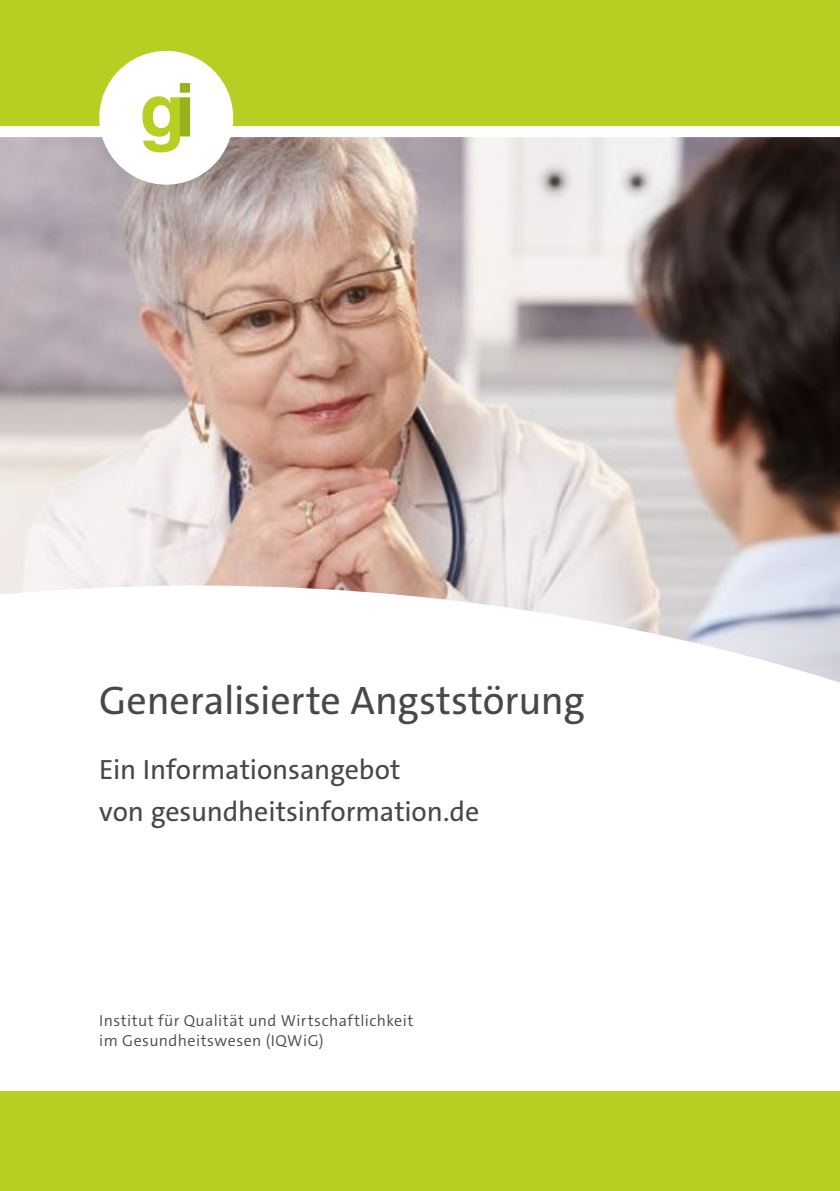
<style>
.page{position:relative;width:840px;height:1191px;background:#fff}
.page>*{position:absolute;margin:0;border:0;box-sizing:border-box;transform-origin:0 0}
.t1{font:40px "The Sans C4 s";letter-spacing:-.005em;color:#484847}
.t2{font:28px/42px "The Sans C4 s";letter-spacing:-.005em;color:#484847}
.t3{font:300 16px/20px "The Sans C4 s";letter-spacing:.03em;color:#484847}
</style>
<div class="page">
<div style="left:0;top:0;width:839px;height:525px;background:#b9ce22"></div>
<img style="left:0;top:126px;width:839px;height:459px">
<div style="left:99px;top:51px;width:134px;height:134px;background:#fff;border-radius:50%"></div>
<svg style="left:142px;top:83px;width:48px;height:69px"></svg>
<svg style="left:0;top:585px;width:839px;height:97px"></svg>
<div style="left:0;top:1091px;width:839px;height:100px;background:#b9ce22"></div>
<h1 class="t1" style="left:99px;top:675px;width:486px">Generalisierte Angststörung</h1>
<h2 class="t2" style="left:99px;top:749px;width:381px">Ein Informationsangebot<br>von gesundheitsinformation.de</h2>
<p class="t3" style="left:99px;top:1010px;width:315px">Institut für Qualität und Wirtschaftlichkeit im Gesundheitswesen (IQWiG)</p>
</div>
